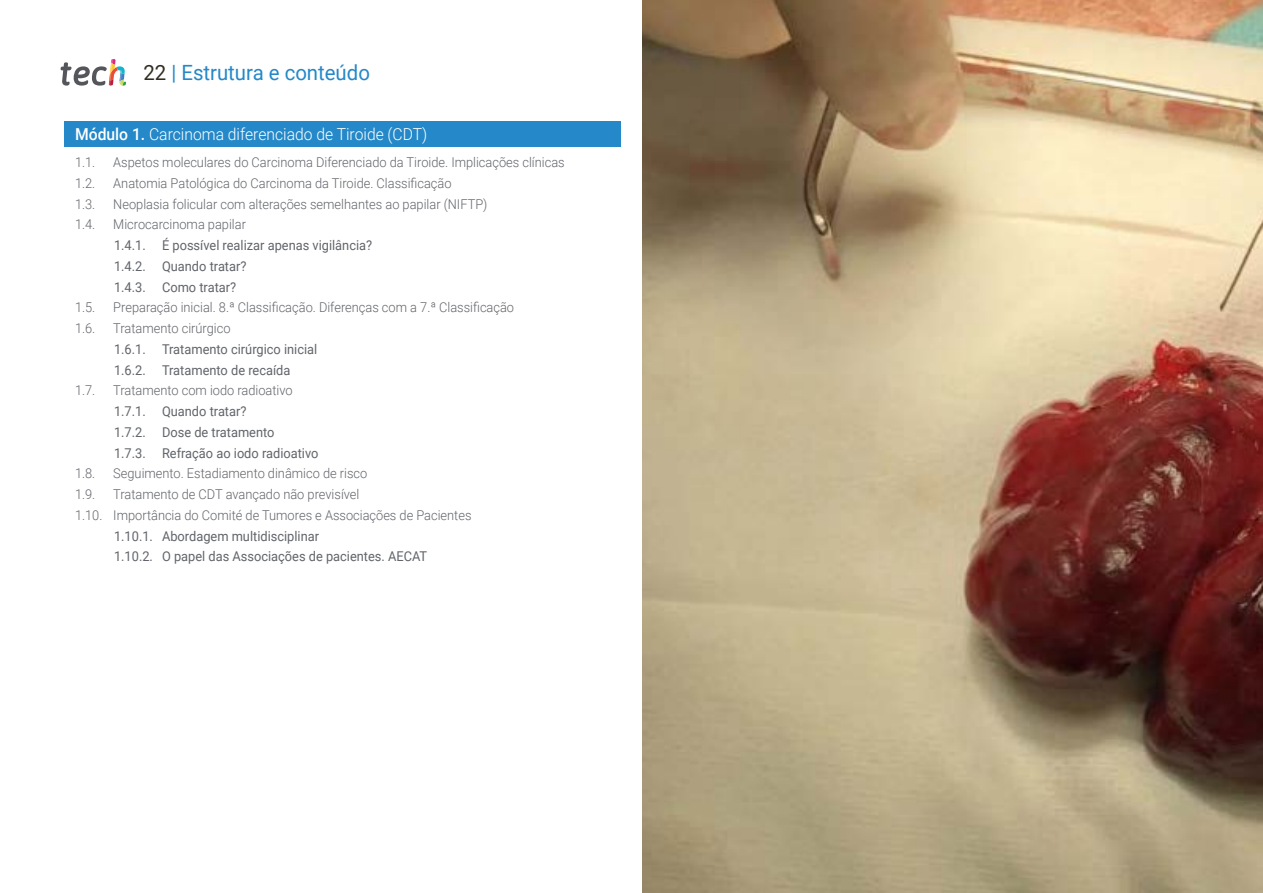
<style>
.page{position:relative;width:1263px;height:893px;background:#fff}
.page>*{position:absolute;margin:0;border:0;box-sizing:border-box;transform-origin:0 0}
.t1{font:21px "Roboto";color:#2488c9}
.t2{font:300 16.5px "Roboto";color:#fff;scale:.95 1}
.t3{font:300 13.5px/20.7px "Roboto";color:#61646a;scale:.95 1}
.t4{font:13.5px/20.7px "Roboto";color:#61646a;scale:.95 1}
.s1{color:#312e20}
.s2{font-weight:500}
</style>
<div class="page">
<div style="left:64px;top:121px;width:557px;height:25px;background:#2488c9"></div>
<img style="left:642px;top:0;width:621px;height:893px">
<svg style="left:61px;top:59px;width:65px;height:27px"></svg>
<h1 class="t1" style="left:144px;top:57px;width:228px"><span class="s1">22</span> | Estrutura e conteúdo</h1>
<p class="t2" style="left:75px;top:123px;width:372px"><span class="s2">Módulo 1.</span> Carcinoma diferenciado de Tiroide (CDT)</p>
<p class="t3" style="left:75px;top:151px;width:23px">1.1.</p>
<p class="t3" style="left:113px;top:151px;width:477px">Aspetos moleculares do Carcinoma Diferenciado da Tiroide. Implicações clínicas</p>
<p class="t3" style="left:75px;top:172px;width:23px">1.2.</p>
<p class="t3" style="left:113px;top:172px;width:358px">Anatomia Patológica do Carcinoma da Tiroide. Classificação</p>
<p class="t3" style="left:75px;top:193px;width:23px">1.3.</p>
<p class="t3" style="left:113px;top:193px;width:395px">Neoplasia folicular com alterações semelhantes ao papilar (NIFTP)</p>
<p class="t3" style="left:75px;top:214px;width:23px">1.4.</p>
<p class="t3" style="left:113px;top:214px;width:141px">Microcarcinoma papilar</p>
<p class="t4" style="left:114px;top:234px;width:273px">1.4.1. É possível realizar apenas vigilância?<br>1.4.2. Quando tratar?<br>1.4.3. Como tratar?</p>
<p class="t3" style="left:75px;top:297px;width:23px">1.5.</p>
<p class="t3" style="left:113px;top:297px;width:423px">Preparação inicial. 8.ª Classificação. Diferenças com a 7.ª Classificação</p>
<p class="t3" style="left:75px;top:317px;width:23px">1.6.</p>
<p class="t3" style="left:113px;top:317px;width:125px">Tratamento cirúrgico</p>
<p class="t4" style="left:114px;top:338px;width:215px">1.6.1. Tratamento cirúrgico inicial<br>1.6.2. Tratamento de recaída</p>
<p class="t3" style="left:75px;top:380px;width:23px">1.7.</p>
<p class="t3" style="left:113px;top:380px;width:190px">Tratamento com iodo radioativo</p>
<p class="t4" style="left:114px;top:400px;width:217px">1.7.1. Quando tratar?<br>1.7.2. Dose de tratamento<br>1.7.3. Refração ao iodo radioativo</p>
<p class="t3" style="left:75px;top:463px;width:23px">1.8.</p>
<p class="t3" style="left:113px;top:463px;width:269px">Seguimento. Estadiamento dinâmico de risco</p>
<p class="t3" style="left:75px;top:483px;width:23px">1.9.</p>
<p class="t3" style="left:75px;top:483px;width:419px;text-indent:38px">Tratamento de CDT avançado não previsível<br>1.10. Importância do Comité de Tumores e Associações de Pacientes</p>
<p class="t4" style="left:114px;top:525px;width:331px">1.10.1. Abordagem multidisciplinar<br>1.10.2. O papel das Associações de pacientes. AECAT</p>
</div>
